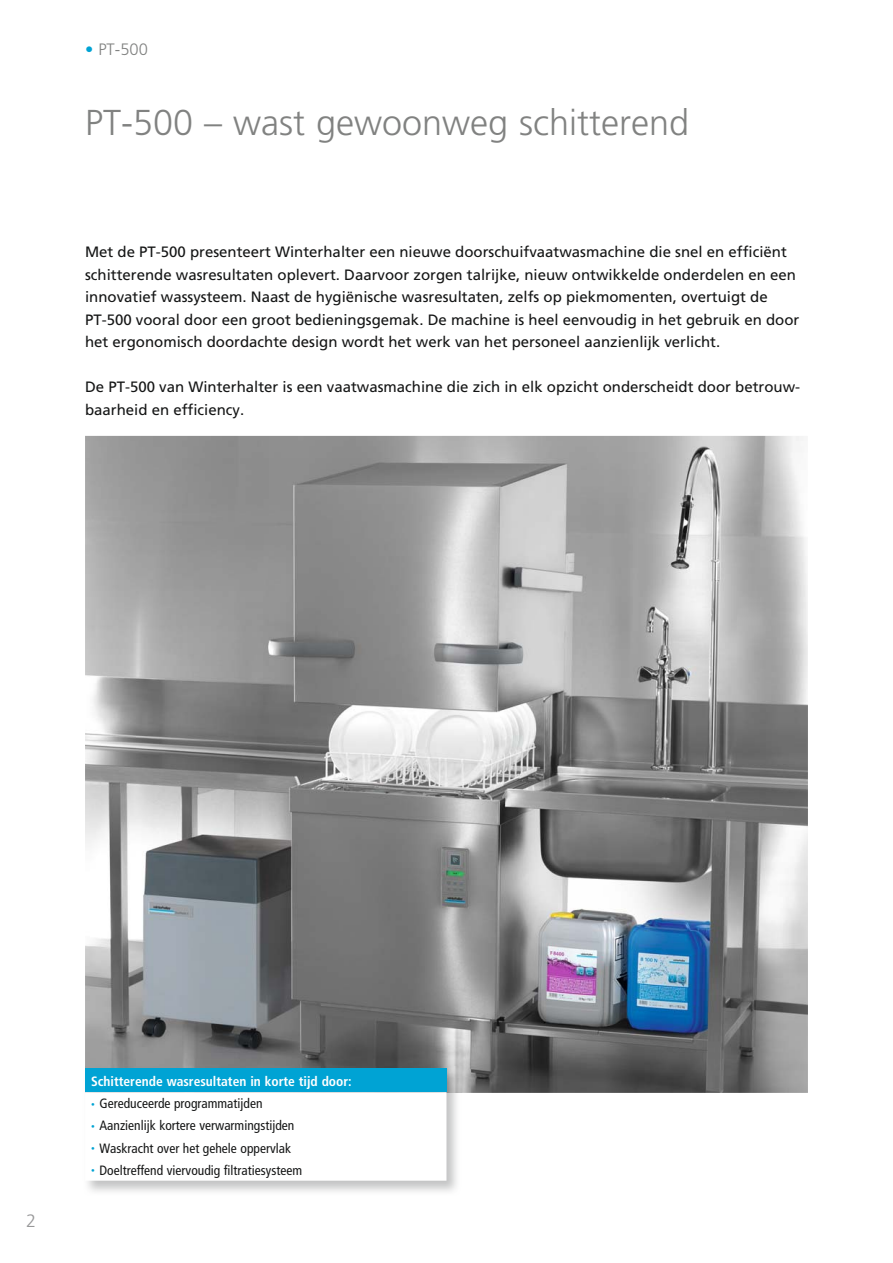
<style>
.page{position:relative;width:893px;height:1263px;background:#fff}
.page>*{position:absolute;margin:0;border:0;box-sizing:border-box;transform-origin:0 0}
.t1{font:300 36px "Frutiger";color:#818281}
.t2{font:300 18px "Frutiger";color:#989899}
.t3{font:300 16.5px "Frutiger";color:#818281}
.t4{font:15px/22.5px "Frutiger";color:#151616}
.t5{font:condensed 13.5px "Frutiger";color:#151616}
.t6{font:700 condensed 13.5px "Frutiger";color:#fff}
.s1{color:#00a3d4}
.s2{font-size:7.5px;color:#00a3d4}
</style>
<div class="page">
<img style="left:85px;top:436px;width:723px;height:657px">
<img style="left:87px;top:1093px;width:370px;height:99px">
<img style="left:85px;top:1067px;width:376px;height:26px">
<div style="left:85px;top:1069px;width:361px;height:23px;background:#00a3d4"></div>
<svg style="left:85px;top:1092px;width:361px;height:89px"></svg>
<p class="t3" style="left:85px;top:43px;width:64px"><span class="s1">•</span> PT-500</p>
<h1 class="t1" style="left:85px;top:108px;width:606px">PT-500 – wast gewoonweg schitterend</h1>
<p class="t4" style="left:85px;top:242px;width:716px">Met de PT-500 presenteert Winterhalter een nieuwe doorschuifvaatwasmachine die snel en efficiënt schitterende wasresultaten oplevert. Daarvoor zorgen talrijke, nieuw ontwikkelde onderdelen en een innovatief wassysteem. Naast de hygiënische wasresultaten, zelfs op piekmomenten, overtuigt de PT-500 vooral door een groot bedieningsgemak. De machine is heel eenvoudig in het gebruik en door het ergonomisch doordachte design wordt het werk van het personeel aanzienlijk verlicht.</p>
<p class="t4" style="left:85px;top:377px;width:717px">De PT-500 van Winterhalter is een vaatwasmachine die zich in elk opzicht onderscheidt door betrouw&shy;baarheid en efficiency.</p>
<p class="t2" style="left:26px;top:1213px;width:12px">2</p>
<p class="t6" style="left:91px;top:1075px;width:262px">Schitterende wasresultaten in korte tijd door:</p>
<p class="t5" style="left:91px;top:1098px;width:173px"><span class="s2">•</span> Gereduceerde programmatijden</p>
<p class="t5" style="left:91px;top:1120px;width:205px"><span class="s2">•</span> Aanzienlijk kortere verwarmingstijden</p>
<p class="t5" style="left:91px;top:1142px;width:201px"><span class="s2">•</span> Waskracht over het gehele oppervlak</p>
<p class="t5" style="left:91px;top:1164px;width:213px"><span class="s2">•</span> Doeltreffend viervoudig filtratiesysteem</p>
</div>
